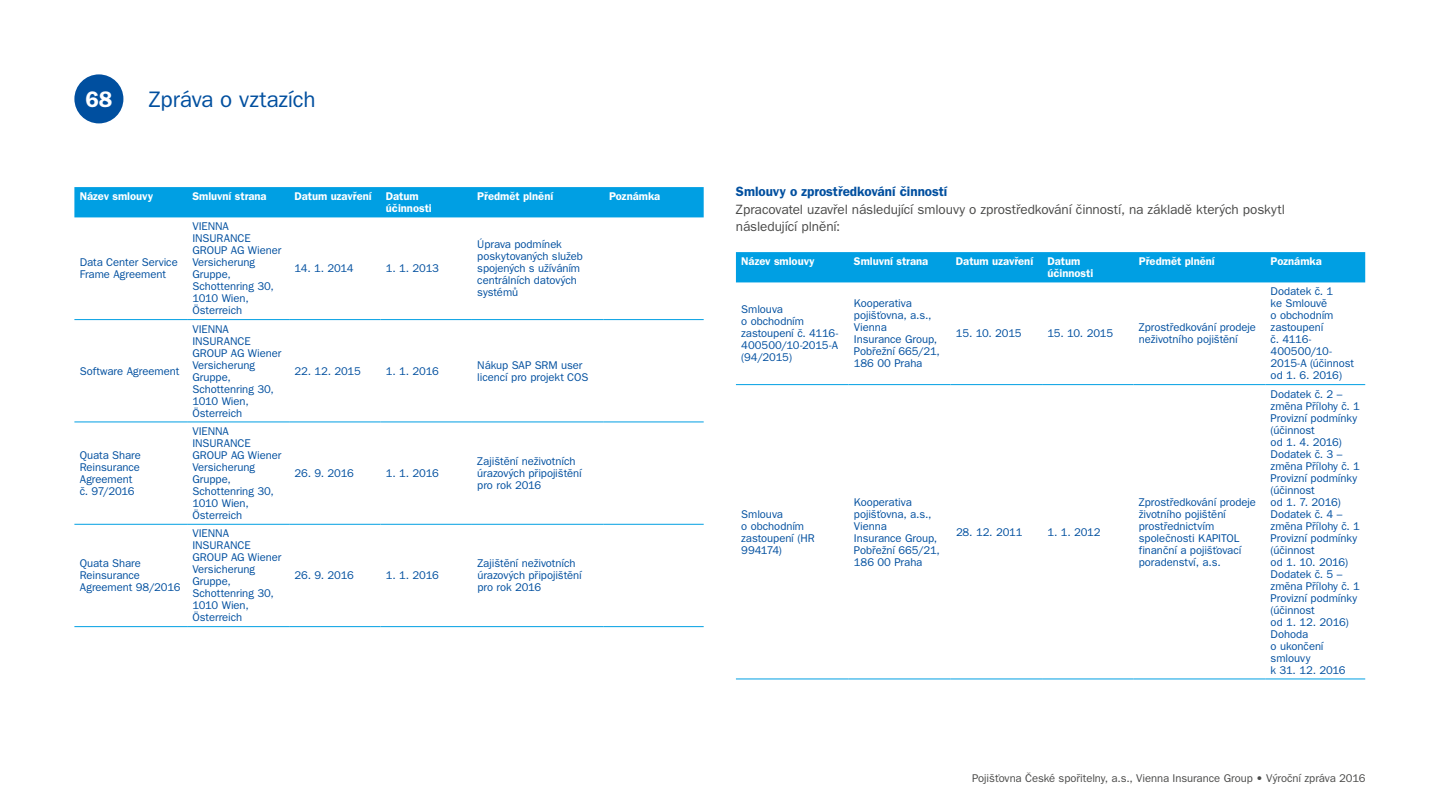
<style>
.page{position:relative;width:1440px;height:810px;background:#fff}
.page>*{position:absolute;margin:0;border:0;box-sizing:border-box;transform-origin:0 0}
.t1{font:22.5px "ITC Franklin Gothic CE Book";letter-spacing:-.005em;color:#004f9f}
.t2{font:22.5px "ITC Franklin Gothic CE Demi";color:#fff}
.t3{font:13.5px/17.2px "ITC Franklin Gothic CE Book";letter-spacing:-.005em;color:#4a4a49}
.t4{font:13.5px "ITC Franklin Gothic CE Demi";letter-spacing:-.005em;color:#004f9f}
.t5{font:11.25px/12px "ITC Franklin Gothic CE Book";letter-spacing:-.005em;color:#004f9f}
.t6{font:11.25px/12px "ITC Franklin Gothic CE Demi";color:#fff}
.t7{font:11.25px "ITC Franklin Gothic CE Book";letter-spacing:-.005em;color:#4a4a49}
</style>
<div class="page">
<div style="left:74px;top:187px;width:630px;height:30px;background:#009fe3"></div>
<hr style="left:74px;top:319px;width:113px;height:1px;background:#009fe3">
<hr style="left:187px;top:319px;width:102px;height:1px;background:#009fe3">
<hr style="left:289px;top:319px;width:92px;height:1px;background:#009fe3">
<hr style="left:381px;top:319px;width:91px;height:1px;background:#009fe3">
<hr style="left:472px;top:319px;width:132px;height:1px;background:#009fe3">
<hr style="left:604px;top:319px;width:100px;height:1px;background:#009fe3">
<hr style="left:74px;top:422px;width:113px;height:1px;background:#009fe3">
<hr style="left:187px;top:422px;width:102px;height:1px;background:#009fe3">
<hr style="left:289px;top:422px;width:92px;height:1px;background:#009fe3">
<hr style="left:381px;top:422px;width:91px;height:1px;background:#009fe3">
<hr style="left:472px;top:422px;width:132px;height:1px;background:#009fe3">
<hr style="left:604px;top:422px;width:100px;height:1px;background:#009fe3">
<hr style="left:74px;top:524px;width:113px;height:1px;background:#009fe3">
<hr style="left:187px;top:524px;width:102px;height:1px;background:#009fe3">
<hr style="left:289px;top:524px;width:92px;height:1px;background:#009fe3">
<hr style="left:381px;top:524px;width:91px;height:1px;background:#009fe3">
<hr style="left:472px;top:524px;width:132px;height:1px;background:#009fe3">
<hr style="left:604px;top:524px;width:100px;height:1px;background:#009fe3">
<hr style="left:74px;top:626px;width:113px;height:1px;background:#009fe3">
<hr style="left:187px;top:626px;width:102px;height:1px;background:#009fe3">
<hr style="left:289px;top:626px;width:92px;height:1px;background:#009fe3">
<hr style="left:381px;top:626px;width:91px;height:1px;background:#009fe3">
<hr style="left:472px;top:626px;width:132px;height:1px;background:#009fe3">
<hr style="left:604px;top:626px;width:100px;height:1px;background:#009fe3">
<div style="left:736px;top:252px;width:629px;height:30px;background:#009fe3"></div>
<hr style="left:736px;top:679px;width:113px;height:1px;background:#009fe3">
<hr style="left:849px;top:679px;width:102px;height:1px;background:#009fe3">
<hr style="left:951px;top:679px;width:91px;height:1px;background:#009fe3">
<hr style="left:1042px;top:679px;width:92px;height:1px;background:#009fe3">
<hr style="left:1134px;top:679px;width:131px;height:1px;background:#009fe3">
<hr style="left:1265px;top:679px;width:100px;height:1px;background:#009fe3">
<hr style="left:736px;top:384px;width:113px;height:1px;background:#009fe3">
<hr style="left:849px;top:384px;width:102px;height:1px;background:#009fe3">
<hr style="left:951px;top:384px;width:91px;height:1px;background:#009fe3">
<hr style="left:1042px;top:384px;width:92px;height:1px;background:#009fe3">
<hr style="left:1134px;top:384px;width:131px;height:1px;background:#009fe3">
<hr style="left:1265px;top:384px;width:100px;height:1px;background:#009fe3">
<div style="left:74px;top:74px;width:49px;height:49px;background:#004f9f;border-radius:50%"></div>
<h1 class="t2" style="left:85px;top:86px;width:28px">68</h1>
<h1 class="t1" style="left:149px;top:86px;width:168px">Zpráva o vztazích</h1>
<p class="t6" style="left:80px;top:190px;width:75px">Název smlouvy</p>
<p class="t6" style="left:192px;top:190px;width:76px">Smluvní strana</p>
<p class="t6" style="left:294px;top:190px;width:79px">Datum uzavření</p>
<p class="t6" style="left:386px;top:190px;width:47px">Datum účinnosti</p>
<p class="t6" style="left:477px;top:190px;width:78px">Předmět plnění</p>
<p class="t6" style="left:609px;top:190px;width:53px">Poznámka</p>
<p class="t5" style="left:80px;top:256px;width:100px">Data Center Service<br>Frame Agreement</p>
<p class="t5" style="left:80px;top:365px;width:101px">Software Agreement</p>
<p class="t5" style="left:80px;top:449px;width:63px">Quata Share<br>Reinsurance<br>Agreement č. 97/2016</p>
<p class="t5" style="left:80px;top:557px;width:102px">Quata Share<br>Reinsurance<br>Agreement 98/2016</p>
<p class="t5" style="left:192px;top:220px;width:90px">VIENNA<br>I NSURANCE<br>GROUP AG Wiener<br>Versicherung<br>Gruppe,<br>Schottenring 30,<br>1010 Wien,<br>Österreich</p>
<p class="t5" style="left:192px;top:323px;width:90px">VIENNA<br>I NSURANCE<br>GROUP AG Wiener<br>Versicherung<br>Gruppe,<br>Schottenring 30,<br>1010 Wien,<br>Österreich</p>
<p class="t5" style="left:192px;top:425px;width:90px">VIENNA<br>I NSURANCE<br>GROUP AG Wiener<br>Versicherung<br>Gruppe,<br>Schottenring 30,<br>1010 Wien,<br>Österreich</p>
<p class="t5" style="left:192px;top:527px;width:90px">VIENNA<br>I NSURANCE<br>GROUP AG Wiener<br>Versicherung<br>Gruppe,<br>Schottenring 30,<br>1010 Wien,<br>Österreich</p>
<p class="t5" style="left:294px;top:262px;width:61px">14. 1. 2014</p>
<p class="t5" style="left:386px;top:262px;width:55px">1. 1. 2013</p>
<p class="t5" style="left:477px;top:238px;width:107px">Úprava podmínek poskytovaných služeb spojených s užíváním centrálních datových systémů</p>
<p class="t5" style="left:294px;top:365px;width:68px">22. 12. 2015</p>
<p class="t5" style="left:386px;top:365px;width:54px">1. 1. 2016</p>
<p class="t5" style="left:477px;top:359px;width:113px">Nákup SAP SRM user licencí pro projekt COS</p>
<p class="t5" style="left:294px;top:467px;width:61px">26. 9. 2016</p>
<p class="t5" style="left:386px;top:467px;width:54px">1. 1. 2016</p>
<p class="t5" style="left:295px;top:569px;width:61px">26. 9. 2016</p>
<p class="t5" style="left:386px;top:569px;width:54px">1. 1. 2016</p>
<p class="t5" style="left:477px;top:455px;width:106px">Zajištění neživotních úrazových připojištění pro rok 2016</p>
<p class="t5" style="left:477px;top:557px;width:106px">Zajištění neživotních úrazových připojištění pro rok 2016</p>
<p class="t4" style="left:736px;top:184px;width:213px">Smlouvy o zprostředkování činností</p>
<p class="t3" style="left:736px;top:200px;width:551px">Zpracovatel uzavřel následující smlouvy o zprostředkování činností, na základě kterých poskytl následující plnění:</p>
<p class="t6" style="left:741px;top:255px;width:75px">Název smlouvy</p>
<p class="t6" style="left:854px;top:255px;width:76px">Smluvní strana</p>
<p class="t6" style="left:956px;top:255px;width:79px">Datum uzavření</p>
<p class="t6" style="left:1047px;top:255px;width:47px">Datum účinnosti</p>
<p class="t6" style="left:1139px;top:255px;width:78px">Předmět plnění</p>
<p class="t6" style="left:1271px;top:255px;width:53px">Poznámka</p>
<p class="t5" style="left:741px;top:303px;width:98px">Smlouva<br>o obchodním zastoupení č. 4116-<br>400500/10-2015-A (94/2015)</p>
<p class="t5" style="left:854px;top:297px;width:87px">Kooperativa pojišťovna, a.s.,<br>Vienna<br>I nsurance Group,<br>Pobřežní 665/21,<br>186 00 Praha</p>
<p class="t5" style="left:1271px;top:285px;width:85px">Dodatek č. 1<br>ke Smlouvě<br>o obchodním zastoupení<br>č. 4116-<br>400500/10-<br>2015-A (účinnost od 1. 6. 2016)</p>
<p class="t5" style="left:956px;top:327px;width:67px">15. 10. 2015</p>
<p class="t5" style="left:1047px;top:327px;width:67px">15. 10. 2015</p>
<p class="t5" style="left:1139px;top:321px;width:119px">Zprostředkování prodeje neživotního pojištění</p>
<p class="t5" style="left:741px;top:508px;width:75px">Smlouva<br>o obchodním zastoupení (HR<br>994174)</p>
<p class="t5" style="left:854px;top:496px;width:87px">Kooperativa pojišťovna, a.s.,<br>Vienna<br>I nsurance Group,<br>Pobřežní 665/21,<br>186 00 Praha</p>
<p class="t5" style="left:956px;top:526px;width:68px">28. 12. 2011</p>
<p class="t5" style="left:1047px;top:526px;width:55px">1. 1. 2012</p>
<p class="t5" style="left:1139px;top:496px;width:119px">Zprostředkování prodeje životního pojištění prostřednictvím společnosti KAPIT</p>
<p class="t5" style="left:1139px;top:532px;width:104px;text-indent:88px">OL finanční a pojišťovací poradenství, a.s.</p>
<p class="t5" style="left:1271px;top:388px;width:91px">Dodatek č. 2 – změna Přílohy č. 1<br>Provizní podmínky (účinnost<br>od 1. 4. 2016)<br>Dodatek č. 3 – změna Přílohy č. 1<br>Provizní podmínky (účinnost<br>od 1. 7. 2016)<br>Dodatek č. 4 – změna Přílohy č. 1<br>Provizní podmínky (účinnost<br>od 1. 10. 2016)<br>Dodatek č. 5 – změna Přílohy č. 1<br>Provizní podmínky (účinnost<br>od 1. 12. 2016)<br>Dohoda<br>o ukončení smlouvy<br>k 31. 12. 2016</p>
<p class="t7" style="left:972px;top:772px;width:395px">Pojišťovna České spořitelny, a.s., Vienna Insurance Group • Výroční zpráva 2016</p>
</div>
